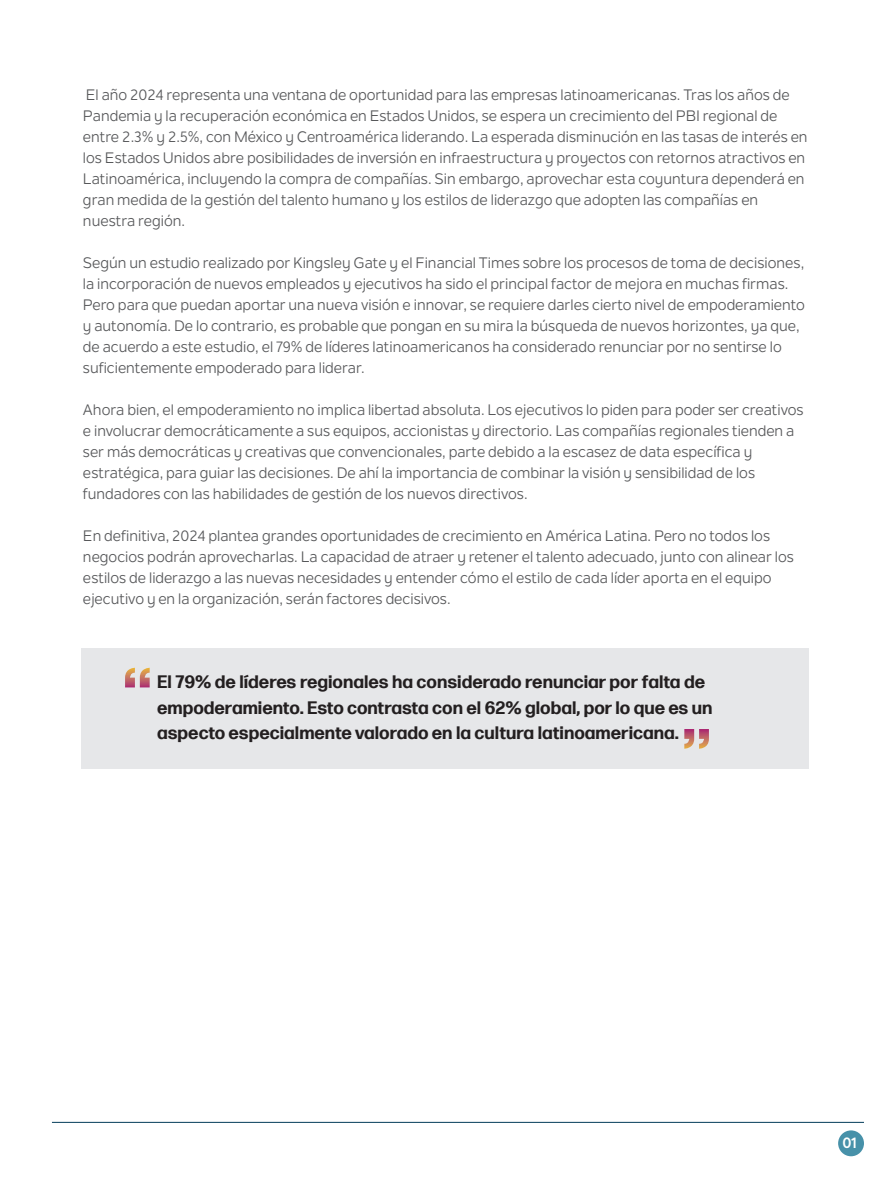
<style>
.page{position:relative;width:891px;height:1188px;background:#fff}
.page>*{position:absolute;margin:0;border:0;box-sizing:border-box;transform-origin:0 0}
.t1{font:700 18px/25.5px "Forma DJR Micro";color:#231f20}
.t2{font:15px/21px "Nolan Next";color:#57585a}
.t3{font:700 15px "Nolan Next";color:#fff}
</style>
<div class="page">
<div style="left:838px;top:1130px;width:26px;height:26px;background:#4791a9;border-radius:50%"></div>
<hr style="left:52px;top:1122px;width:812px;height:1px;background:#033c5a">
<div style="left:82px;top:648px;width:727px;height:120px;background:#e6e7e9"></div>
<svg style="left:125px;top:668px;width:25px;height:19px"></svg>
<svg style="left:684px;top:729px;width:25px;height:20px"></svg>
<p class="t2" style="left:83px;top:84px;width:726px">El año 2024 representa una ventana de oportunidad para las empresas latinoamericanas. Tras los años de Pandemia y la recuperación económica en Estados Unidos, se espera un crecimiento del PBI regional de entre 2.3% y 2.5%, con México y Centroamérica liderando. La esperada disminución en las tasas de interés en los Estados Unidos abre posibilidades de inversión en infraestructura y proyectos con retornos atractivos en Latinoamérica, incluyendo la compra de compañías. Sin embargo, aprovechar esta coyuntura dependerá en gran medida de la gestión del talento humano y los estilos de liderazgo que adopten las compañías en nuestra región.</p>
<p class="t2" style="left:83px;top:252px;width:723px">Según un estudio realizado por Kingsley Gate y el Financial Times sobre los procesos de toma de decisiones, la incorporación de nuevos empleados y ejecutivos ha sido el principal factor de mejora en muchas firmas.<br>Pero para que puedan aportar una nueva visión e innovar, se requiere darles cierto nivel de empoderamiento y autonomía. De lo contrario, es probable que pongan en su mira la búsqueda de nuevos horizontes, ya que, de acuerdo a este estudio, el 79% de líderes latinoamericanos ha considerado renunciar por no sentirse lo suficientemente empoderado para liderar.</p>
<p class="t2" style="left:83px;top:399px;width:722px">Ahora bien, el empoderamiento no implica libertad absoluta. Los ejecutivos lo piden para poder ser creativos e involucrar democráticamente a sus equipos, accionistas y directorio. Las compañías regionales tienden a ser más democráticas y creativas que convencionales, parte debido a la escasez de data específica y estratégica, para guiar las decisiones. De ahí la importancia de combinar la visión y sensibilidad de los fundadores con las habilidades de gestión de los nuevos directivos.</p>
<p class="t2" style="left:83px;top:525px;width:712px">En definitiva, 2024 plantea grandes oportunidades de crecimiento en América Latina. Pero no todos los negocios podrán aprovecharlas. La capacidad de atraer y retener el talento adecuado, junto con alinear los estilos de liderazgo a las nuevas necesidades y entender cómo el estilo de cada líder aporta en el equipo ejecutivo y en la organización, serán factores decisivos.</p>
<p class="t1" style="left:157px;top:668px;width:557px">El 79% de líderes regionales ha considerado renunciar por falta de empoderamiento. Esto contrasta con el 62% global, por lo que es un aspecto especialmente valorado en la cultura latinoamericana.</p>
<p class="t3" style="left:842px;top:1134px;width:16px">01</p>
</div>
